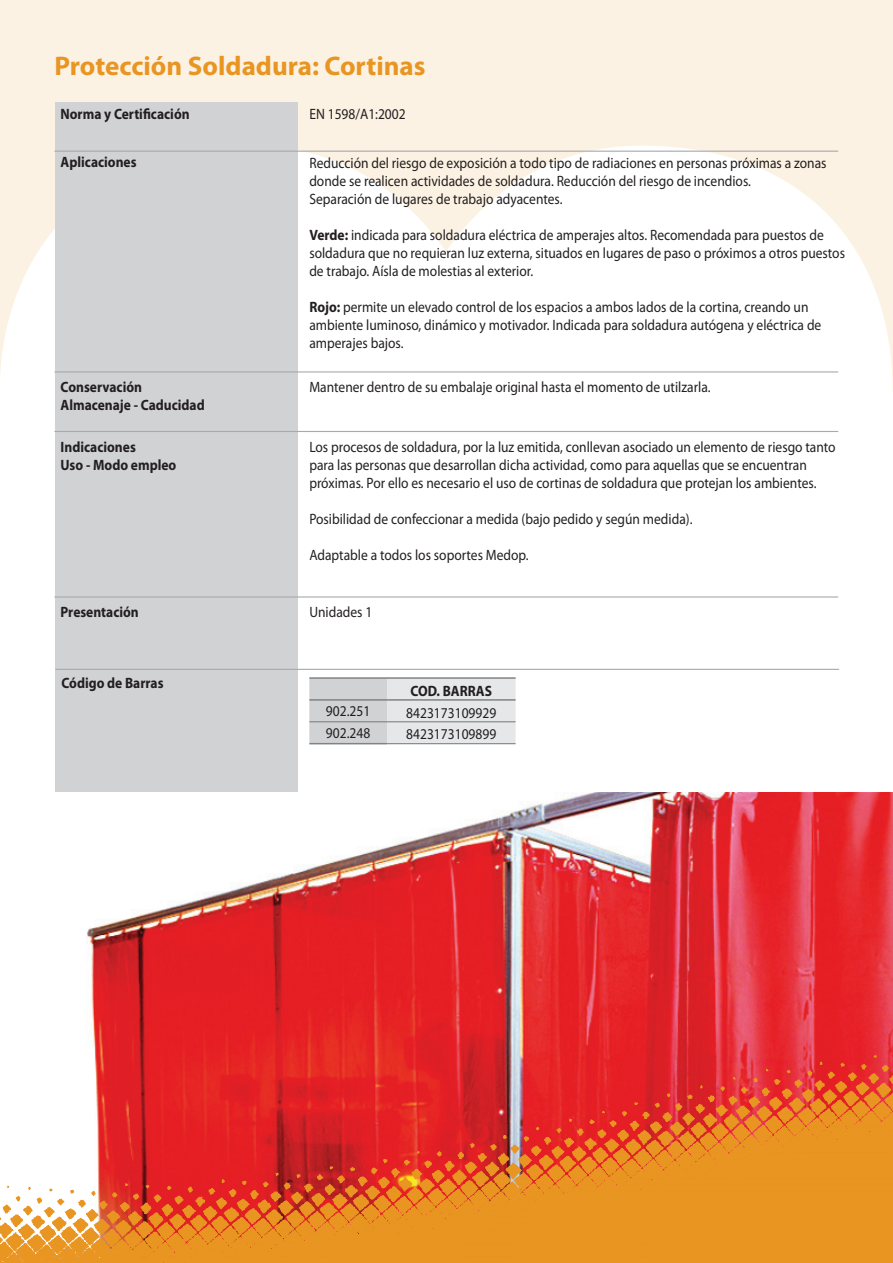
<style>
.page{position:relative;width:893px;height:1263px;background:#fff}
.page>*{position:absolute;margin:0;border:0;box-sizing:border-box;transform-origin:0 0}
.t1{font:700 27px "Myriad Pro";color:#e99522}
.t2{font:15px/18px "Myriad Pro";color:#231f20;scale:.9 1}
.t3{font:700 15px/18px "Myriad Pro";color:#231f20;scale:.9 1}
.s1{font-weight:700}
</style>
<div class="page">
<svg style="left:0;top:0;width:893px;height:389px;fill:#fcf2e3"></svg>
<div style="left:55px;top:102px;width:243px;height:708px;background:#d1d2d4"></div>
<hr style="left:54px;top:151px;width:784px;height:1px;background:#a8a9ad">
<hr style="left:54px;top:371px;width:784px;height:1px;background:#a8a9ad">
<hr style="left:54px;top:431px;width:784px;height:1px;background:#a8a9ad">
<hr style="left:55px;top:669px;width:784px;height:1px;background:#a8a9ad">
<svg style="left:309px;top:679px;width:207px;height:64px;background:#dddee0"></svg>
<hr style="left:309px;top:721px;width:78px;height:1px;background:#808285">
<hr style="left:387px;top:721px;width:129px;height:1px;background:#808285">
<hr style="left:387px;top:743px;width:129px;height:1px;background:#808285">
<hr style="left:309px;top:677px;width:78px;height:2px;background:#808285">
<hr style="left:387px;top:677px;width:129px;height:2px;background:#808285">
<hr style="left:387px;top:699px;width:129px;height:2px;background:#808285">
<hr style="left:309px;top:743px;width:78px;height:1px;background:#808285">
<hr style="left:309px;top:699px;width:78px;height:2px;background:#808285">
<hr style="left:54px;top:596px;width:784px;height:1px;background:#a8a9ad">
<img style="left:55px;top:792px;width:838px;height:263px">
<svg style="left:0;top:1055px;width:893px;height:208px;background:#e56b38"></svg>
<h1 class="t1" style="left:54px;top:48px;width:373px">Protección Soldadura: Cortinas</h1>
<p class="t3" style="left:61px;top:105px;width:145px">Norma y Certificación</p>
<p class="t3" style="left:61px;top:153px;width:86px">Aplicaciones</p>
<p class="t2" style="left:309px;top:105px;width:109px">EN 1598/A1:2002</p>
<p class="t2" style="left:309px;top:154px;width:576px">Reducción del riesgo de exposición a todo tipo de radiaciones en personas próximas a zonas donde se realicen actividades de soldadura. Reducción del riesgo de incendios.<br>Separación de lugares de trabajo adyacentes.</p>
<p class="t2" style="left:309px;top:226px;width:597px"><span class="s1">Verde:</span> indicada para soldadura eléctrica de amperajes altos. Recomendada para puestos de soldadura que no requieran luz externa, situados en lugares de paso o próximos a otros puestos de trabajo. Aísla de molestias al exterior.</p>
<p class="t2" style="left:309px;top:298px;width:570px"><span class="s1">Rojo:</span> permite un elevado control de los espacios a ambos lados de la cortina, creando un ambiente luminoso, dinámico y motivador. Indicada para soldadura autógena y eléctrica de amperajes bajos.</p>
<p class="t2" style="left:309px;top:378px;width:447px">Mantener dentro de su embalaje original hasta el momento de utilzarla.</p>
<p class="t3" style="left:61px;top:378px;width:162px">Conservación<br>Almacenaje - Caducidad</p>
<p class="t3" style="left:61px;top:437px;width:130px">Indicaciones<br>Uso - Modo empleo</p>
<p class="t2" style="left:309px;top:437px;width:586px">Los procesos de soldadura, por la luz emitida, conllevan asociado un elemento de riesgo tanto para las personas que desarrollan dicha actividad, como para aquellas que se encuentran próximas. Por ello es necesario el uso de cortinas de soldadura que protejan los ambientes.</p>
<p class="t2" style="left:309px;top:509px;width:427px">Posibilidad de confeccionar a medida (bajo pedido y según medida).</p>
<p class="t2" style="left:309px;top:545px;width:245px">Adaptable a todos los soportes Medop.</p>
<p class="t3" style="left:61px;top:603px;width:88px">Presentación</p>
<p class="t2" style="left:309px;top:603px;width:72px">Unidades 1</p>
<p class="t3" style="left:61px;top:673px;width:115px">Código de Barras</p>
<p class="t3" style="left:410px;top:681px;width:92px">COD. BARRAS</p>
<p class="t2" style="left:326px;top:702px;width:51px">902.251</p>
<p class="t2" style="left:406px;top:703px;width:102px">8423173109929</p>
<p class="t2" style="left:326px;top:724px;width:51px">902.248</p>
<p class="t2" style="left:406px;top:725px;width:102px">8423173109899</p>
</div>
